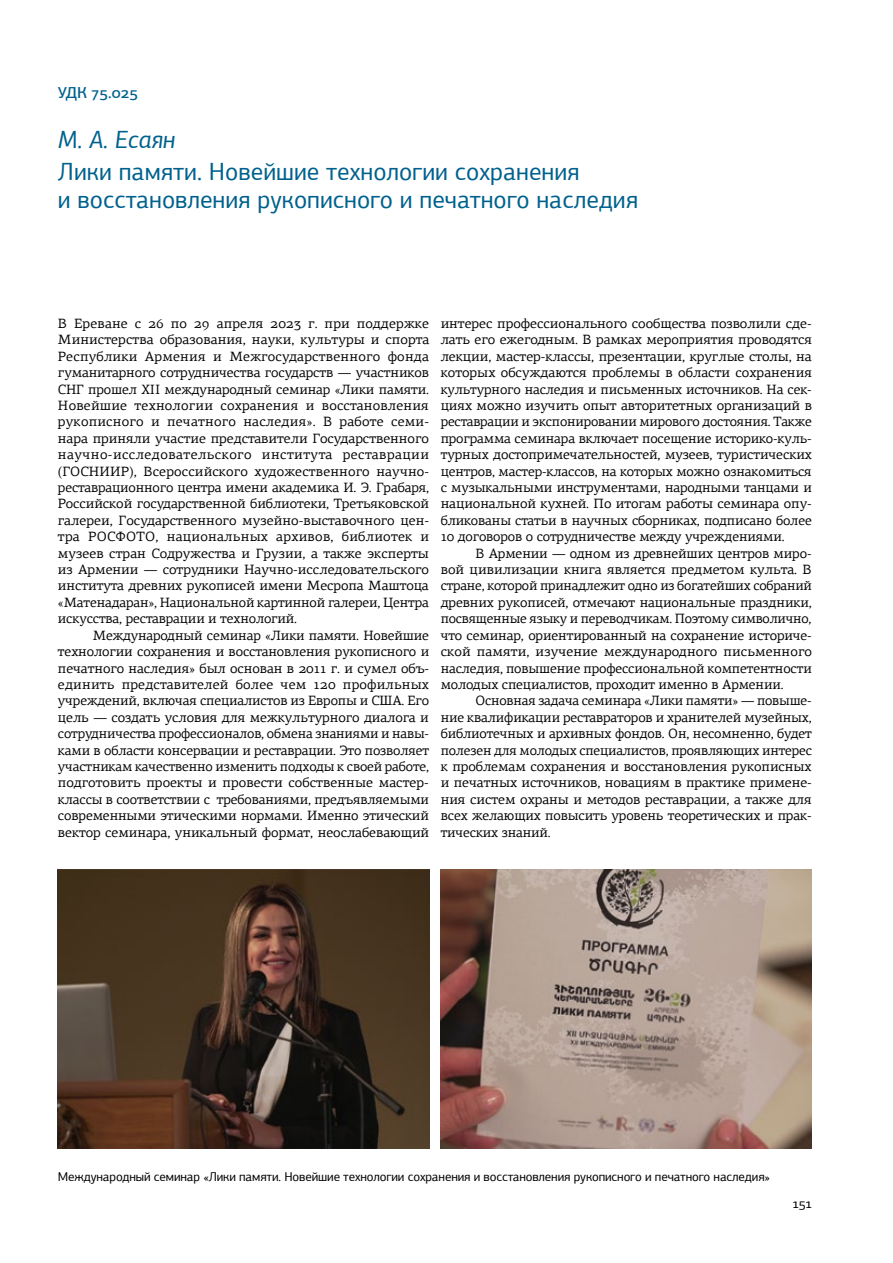
<style>
.page{position:relative;width:893px;height:1263px;background:#fff}
.page>*{position:absolute;margin:0;border:0;box-sizing:border-box;transform-origin:0 0}
.t1{font:24.9px/27.3px "PF Agora Sans Pro";color:#00618d}
.t2{font:italic 24.9px "PF Agora Sans Pro";color:#00618d}
.t3{font:500 15.9px "PF Agora Sans Pro";color:#00618d}
.t4{font:13.5px/16.4px "PF Agora Serif Pro";letter-spacing:-.01em;color:#000;text-align:justify}
.t5{font:13.5px "PF Agora Sans Pro";color:#000}
.t6{font:12.75px "PF Agora Sans Pro";letter-spacing:-.01em;color:#000}
</style>
<div class="page">
<img style="left:58px;top:869px;width:371px;height:279px">
<img style="left:441px;top:869px;width:371px;height:279px">
<p class="t3" style="left:58px;top:83px;width:82px">УДК 75.025</p>
<h1 class="t2" style="left:58px;top:124px;width:119px">М. А. Есаян</h1>
<h1 class="t1" style="left:58px;top:158px;width:582px">Лики памяти. Новейшие технологии сохранения<br>и восстановления рукописного и печатного наследия</h1>
<p class="t4" style="left:58px;top:315px;width:373px">В Ереване с 26 по 29 апреля 2023 г. при поддержке Министерства образования, науки, культуры и спорта Республики Армения и Межгосударственного фонда гуманитарного сотрудничества государств — участников СНГ прошел XII международный семинар «Лики памяти.<br>Новейшие технологии сохранения и восстановления рукописного и печатного наследия». В работе семи&shy;нара приняли участие представители Государственного научно-исследовательского института реставрации (ГОСНИИР), Всероссийского художественного научно&shy;реставрационного центра имени академика И. Э. Грабаря, Российской государственной библиотеки, Третьяковской галереи, Государственного музейно-выставочного цен&shy;тра РОСФОТО, национальных архивов, библиотек и музеев стран Содружества и Грузии, а также эксперты из Армении — сотрудники Научно-исследовательского института древних рукописей имени Месропа Маштоца «Матенадаран», Национальной картинной галереи, Центра искусства, реставрации и технологий.</p>
<p class="t4" style="left:58px;top:627px;width:373px;text-indent:35px">Международный семинар «Лики памяти. Новейшие технологии сохранения и восстановления рукописного и печатного наследия» был основан в 2011 г. и сумел объ&shy;единить представителей более чем 120 профильных учреждений, включая специалистов из Европы и США. Его цель — создать условия для межкультурного диалога и сотрудничества профессионалов, обмена знаниями и навы&shy;ками в области консервации и реставрации. Это позволяет участникам качественно изменить подходы к своей работе, подготовить проекты и провести собственные мастер&shy;классы в соответствии с требованиями, предъявляемыми современными этическими нормами. Именно этический вектор семинара, уникальный формат, неослабевающий</p>
<p class="t4" style="left:441px;top:315px;width:373px">интерес профессионального сообщества позволили сде&shy;лать его ежегодным. В рамках мероприятия проводятся лекции, мастер-классы, презентации, круглые столы, на которых обсуждаются проблемы в области сохранения культурного наследия и письменных источников. На сек&shy;циях можно изучить опыт авторитетных организаций в реставрации и экспонировании мирового достояния. Также программа семинара включает посещение историко-куль&shy;турных достопримечательностей, музеев, туристических центров, мастер-классов, на которых можно ознакомиться с музыкальными инструментами, народными танцами и национальной кухней. По итогам работы семинара опу&shy;бликованы статьи в научных сборниках, подписано более 10 договоров о сотрудничестве между учреждениями.</p>
<p class="t4" style="left:441px;top:545px;width:373px;text-indent:35px">В Армении — одном из древнейших центров миро&shy;вой цивилизации книга является предметом культа. В стране, которой принадлежит одно из богатейших собраний древних рукописей, отмечают национальные праздники, посвященные языку и переводчикам. Поэтому символично, что семинар, ориентированный на сохранение историче&shy;ской памяти, изучение международного письменного наследия, повышение профессиональной компетентности молодых специалистов, проходит именно в Армении.</p>
<p class="t4" style="left:441px;top:692px;width:373px;text-indent:35px">Основная задача семинара «Лики памяти» — повыше&shy;ние квалификации реставраторов и хранителей музейных, библиотечных и архивных фондов. Он, несомненно, будет полезен для молодых специалистов, проявляющих интерес к проблемам сохранения и восстановления рукописных и печатных источников, новациям в практике примене&shy;ния систем охраны и методов реставрации, а также для всех желающих повысить уровень теоретических и прак&shy;тических знаний.</p>
<p class="t6" style="left:58px;top:1169px;width:714px">Международный семинар «Лики памяти. Новейшие технологии сохранения и восстановления рукописного и печатного наследия»</p>
<p class="t5" style="left:793px;top:1195px;width:21px">151</p>
</div>
